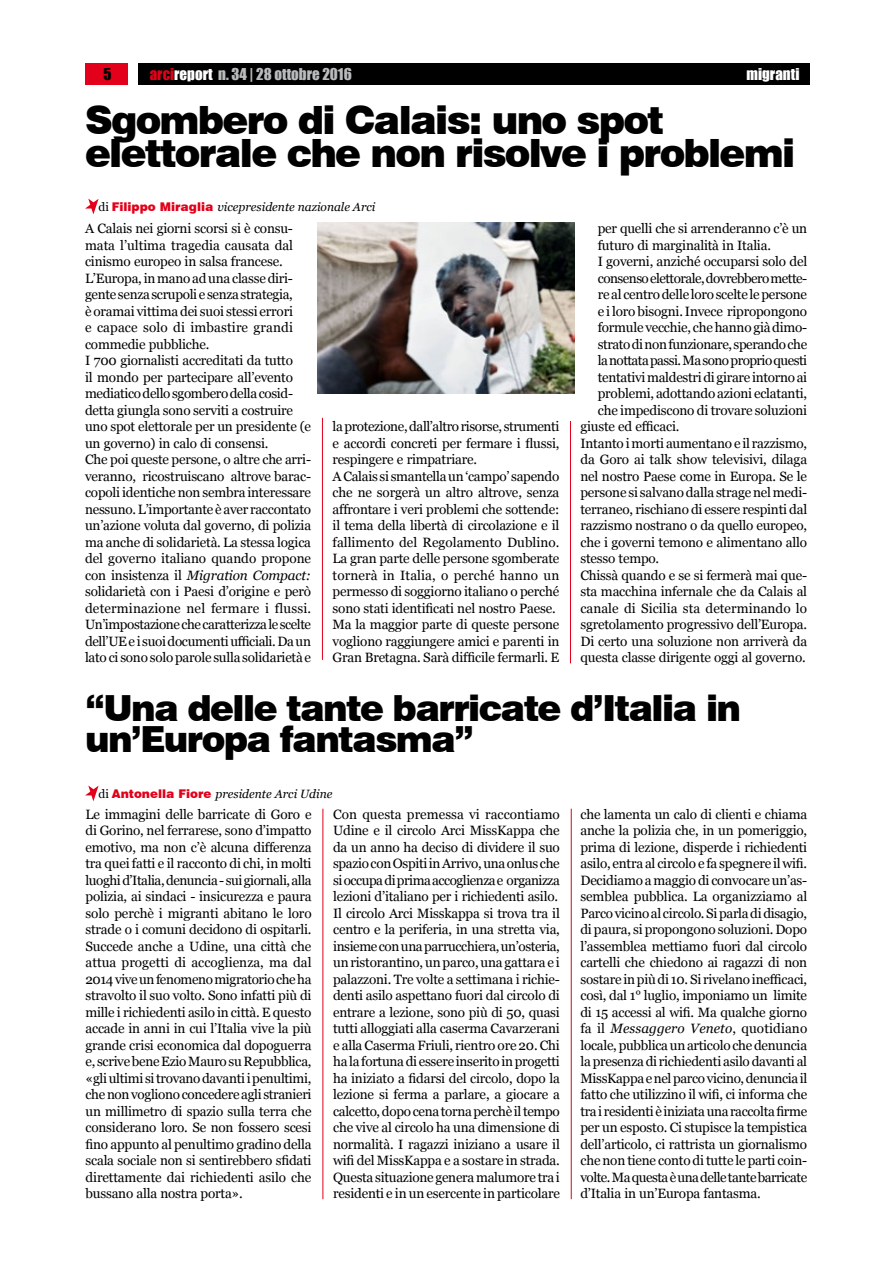
<style>
.page{position:relative;width:893px;height:1263px;background:#fff}
.page>*{position:absolute;margin:0;border:0;box-sizing:border-box;transform-origin:0 0}
.t1{font:900 39px/33px "Swiss 721 BT";letter-spacing:-.045em;color:#000}
.t2{font:900 36px/31.5px "Swiss 721 BT";letter-spacing:-.045em;color:#000}
.t3{font:15px "Impact";color:#b9bbbc}
.t4{font:15px "Impact";color:#fff}
.t5{font:15px "Impact";color:#000}
.t6{font:13.5px/16.5px "Georgia";letter-spacing:-.015em;color:#000}
.t7{font:13.5px "Georgia";letter-spacing:-.04em;color:#000}
.t8{font:13.5px "Georgia";letter-spacing:.005em;color:#000}
.t9{font:italic 12px "Georgia";color:#000}
.s1{color:#e2001a}
.s2{color:#fff}
.s3{font-style:normal}
.s4{font-family:"Swiss 721 BT";font-weight:900;font-style:normal;color:#e2001a}
.s5{font-style:italic}
</style>
<div class="page">
<div style="left:138px;top:64px;width:672px;height:21px;background:#000"></div>
<div style="left:85px;top:64px;width:43px;height:21px;background:#e2001a"></div>
<hr style="left:322px;top:418px;width:1px;height:242px;background:#e2001a">
<hr style="left:570px;top:421px;width:1px;height:242px;background:#e2001a">
<svg style="left:85px;top:199px;width:14px;height:15px"></svg>
<hr style="left:323px;top:809px;width:1px;height:390px;background:#e2001a">
<svg style="left:85px;top:785px;width:14px;height:16px"></svg>
<img style="left:318px;top:222px;width:256px;height:171px">
<hr style="left:571px;top:809px;width:1px;height:390px;background:#e2001a">
<p class="t5" style="left:103px;top:62px;width:10px">5</p>
<p class="t3" style="left:150px;top:62px;width:204px"><span class="s1">arci</span><span class="s2">report</span> n. 34 | 28 ottobre 2016</p>
<p class="t4" style="left:746px;top:62px;width:54px">migranti</p>
<h1 class="t1" style="left:85px;top:103px;width:712px">Sgombero di Calais: uno spot elettorale che non risolve i problemi</h1>
<p class="t9" style="left:99px;top:200px;width:278px"><span class="s3">di</span> <span class="s4">Filippo Miraglia</span> vicepresidente nazionale Arci</p>
<p class="t6" style="left:85px;top:221px;width:228px">A Calais nei giorni scorsi si è consu&shy;mata l’ultima tragedia causata dal cinismo europeo in salsa francese.<br>L’Europa, in mano ad una classe diri&shy;gente senza scrupoli e senza strategia,<br>è oramai vittima dei suoi stessi errori<br>e capace solo di imbastire grandi commedie pubbliche.<br>I 700 giornalisti accreditati da tutto<br>il mondo per partecipare all’evento mediatico dello sgombero della cosid&shy;detta giungla sono serviti a costruire uno spot elettorale per un presidente (e un governo) in calo di consensi.<br>Che poi queste persone, o altre che arri&shy;veranno, ricostruiscano altrove barac&shy;copoli identiche non sembra interessare nessuno. L’importante è aver raccontato un’azione voluta dal governo, di polizia ma anche di solidarietà. La stessa logica del governo italiano quando propone con insistenza il <span class="s5">Migration Compact: </span>solidarietà con i Paesi d’origine e però determinazione nel fermare i flussi.<br>Un’impostazione che caratterizza le scelte dell’UE e i suoi documenti ufficiali. Da un lato ci sono solo parole sulla solidarietà e</p>
<p class="t6" style="left:333px;top:418px;width:228px">la protezione, dall’altro risorse, strumenti e accordi concreti per fermare i flussi, respingere e rimpatriare.<br>A Calais si smantella un ‘campo’ sapendo che ne sorgerà un altro altrove, senza affrontare i veri problemi che sottende: il tema della libertà di circolazione e il fallimento del Regolamento Dublino.<br>La gran parte delle persone sgomberate tornerà in Italia, o perché hanno un permesso di soggiorno italiano o perché sono stati identificati nel nostro Paese.<br>Ma la maggior parte di queste persone vogliono raggiungere amici e parenti in Gran Bretagna. Sarà difficile fermarli. E</p>
<p class="t6" style="left:598px;top:221px;width:211px">per quelli che si arrenderanno c’è un</p>
<p class="t6" style="left:598px;top:237px;width:175px">futuro di marginalità in Italia.</p>
<p class="t6" style="left:598px;top:254px;width:211px">I governi, anziché occuparsi solo del</p>
<p class="t7" style="left:598px;top:270px;width:211px">consenso elettorale, dovrebbero mette-</p>
<p class="t6" style="left:598px;top:287px;width:211px">re al centro delle loro scelte le persone</p>
<p class="t6" style="left:598px;top:303px;width:211px">e i loro bisogni. Invece ripropongono</p>
<p class="t6" style="left:598px;top:320px;width:211px">formule vecchie, che hanno già dimo-</p>
<p class="t6" style="left:598px;top:336px;width:211px">strato di non funzionare, sperando che</p>
<p class="t7" style="left:598px;top:352px;width:211px">la nottata passi. Ma sono proprio questi</p>
<p class="t6" style="left:598px;top:369px;width:211px">tentativi maldestri di girare intorno ai</p>
<p class="t6" style="left:598px;top:386px;width:211px">problemi, adottando azioni eclatanti,</p>
<p class="t6" style="left:598px;top:402px;width:211px">che impediscono di trovare soluzioni</p>
<p class="t6" style="left:580px;top:419px;width:101px">giuste ed efficaci.</p>
<p class="t6" style="left:580px;top:435px;width:228px">Intanto i morti aumentano e il razzismo,</p>
<p class="t6" style="left:580px;top:452px;width:228px">da Goro ai talk show televisivi, dilaga</p>
<p class="t6" style="left:580px;top:468px;width:228px">nel nostro Paese come in Europa. Se le</p>
<p class="t6" style="left:580px;top:485px;width:228px">persone si salvano dalla strage nel medi-</p>
<p class="t6" style="left:580px;top:501px;width:228px">terraneo, rischiano di essere respinti dal</p>
<p class="t6" style="left:580px;top:518px;width:228px">razzismo nostrano o da quello europeo,</p>
<p class="t6" style="left:580px;top:534px;width:228px">che i governi temono e alimentano allo</p>
<p class="t6" style="left:580px;top:551px;width:80px">stesso tempo.</p>
<p class="t6" style="left:580px;top:567px;width:228px">Chissà quando e se si fermerà mai que-</p>
<p class="t6" style="left:580px;top:584px;width:228px">sta macchina infernale che da Calais al</p>
<p class="t8" style="left:580px;top:600px;width:228px">canale di Sicilia sta determinando lo</p>
<p class="t6" style="left:580px;top:617px;width:228px">sgretolamento progressivo dell’Europa.</p>
<p class="t6" style="left:580px;top:633px;width:228px">Di certo una soluzione non arriverà da</p>
<p class="t6" style="left:580px;top:650px;width:227px">questa classe dirigente oggi al governo.</p>
<h2 class="t2" style="left:85px;top:692px;width:658px">“Una delle tante barricate d’Italia in un’Europa fantasma”</h2>
<p class="t9" style="left:99px;top:787px;width:235px"><span class="s3">di</span> <span class="s4">Antonella Fiore</span> presidente Arci Udine</p>
<p class="t6" style="left:86px;top:806px;width:228px;text-align:justify">Le immagini delle barricate di Goro e di Gorino, nel ferrarese, sono d’impatto emotivo, ma non c’è alcuna differenza tra quei fatti e il racconto di chi, in molti luoghi d’Italia, denuncia - sui giornali, alla polizia, ai sindaci - insicurezza e paura solo perchè i migranti abitano le loro strade o i comuni decidono di ospitarli.<br>Succede anche a Udine, una città che attua progetti di accoglienza, ma dal 2014 vive un fenomeno migratorio che ha stravolto il suo volto. Sono infatti più di mille i richiedenti asilo in città. E questo accade in anni in cui l’Italia vive la più grande crisi economica dal dopoguerra e, scrive bene Ezio Mauro su Repubblica, «gli ultimi si trovano davanti i penultimi, che non vogliono concedere agli stranieri un millimetro di spazio sulla terra che considerano loro. Se non fossero scesi fino appunto al penultimo gradino della scala sociale non si sentirebbero sfidati direttamente dai richiedenti asilo che bussano alla nostra porta».</p>
<p class="t6" style="left:333px;top:806px;width:228px">Con questa premessa vi raccontiamo Udine e il circolo Arci MissKappa che da un anno ha deciso di dividere il suo spazio con Ospiti in Arrivo, una onlus che si occupa di prima accoglienza e organizza lezioni d’italiano per i richiedenti asilo.<br>Il circolo Arci Misskappa si trova tra il centro e la periferia, in una stretta via, insieme con una parrucchiera, un’osteria, un ristorantino, un parco, una gattara e i palazzoni. Tre volte a settimana i richie&shy;denti asilo aspettano fuori dal circolo di entrare a lezione, sono più di 50, quasi tutti alloggiati alla caserma Cavarzerani e alla Caserma Friuli, rientro ore 20. Chi ha la fortuna di essere inserito in progetti ha iniziato a fidarsi del circolo, dopo la lezione si ferma a parlare, a giocare a calcetto, dopo cena torna perchè il tempo che vive al circolo ha una dimensione di normalità. I ragazzi iniziano a usare il wifi del MissKappa e a sostare in strada.<br>Questa situazione genera malumore tra i residenti e in un esercente in particolare</p>
<p class="t6" style="left:580px;top:806px;width:228px;text-align:justify">che lamenta un calo di clienti e chiama anche la polizia che, in un pomeriggio, prima di lezione, disperde i richiedenti asilo, entra al circolo e fa spegnere il wifi.<br>Decidiamo a maggio di convocare un’as&shy;semblea pubblica. La organizziamo al Parco vicino al circolo. Si parla di disagio, di paura, si propongono soluzioni. Dopo l’assemblea mettiamo fuori dal circolo cartelli che chiedono ai ragazzi di non sostare in più di 10. Si rivelano inefficaci, così, dal 1° luglio, imponiamo un limite di 15 accessi al wifi. Ma qualche giorno fa il <span class="s5">Messaggero Veneto</span>, quotidiano locale, pubblica un articolo che denuncia la presenza di richiedenti asilo davanti al MissKappa e nel parco vicino, denuncia il fatto che utilizzino il wifi, ci informa che tra i residenti è iniziata una raccolta firme per un esposto. Ci stupisce la tempistica dell’articolo, ci rattrista un giornalismo che non tiene conto di tutte le parti coin&shy;volte. Ma questa è una delle tante barricate d’Italia in un’Europa fantasma.</p>
</div>
